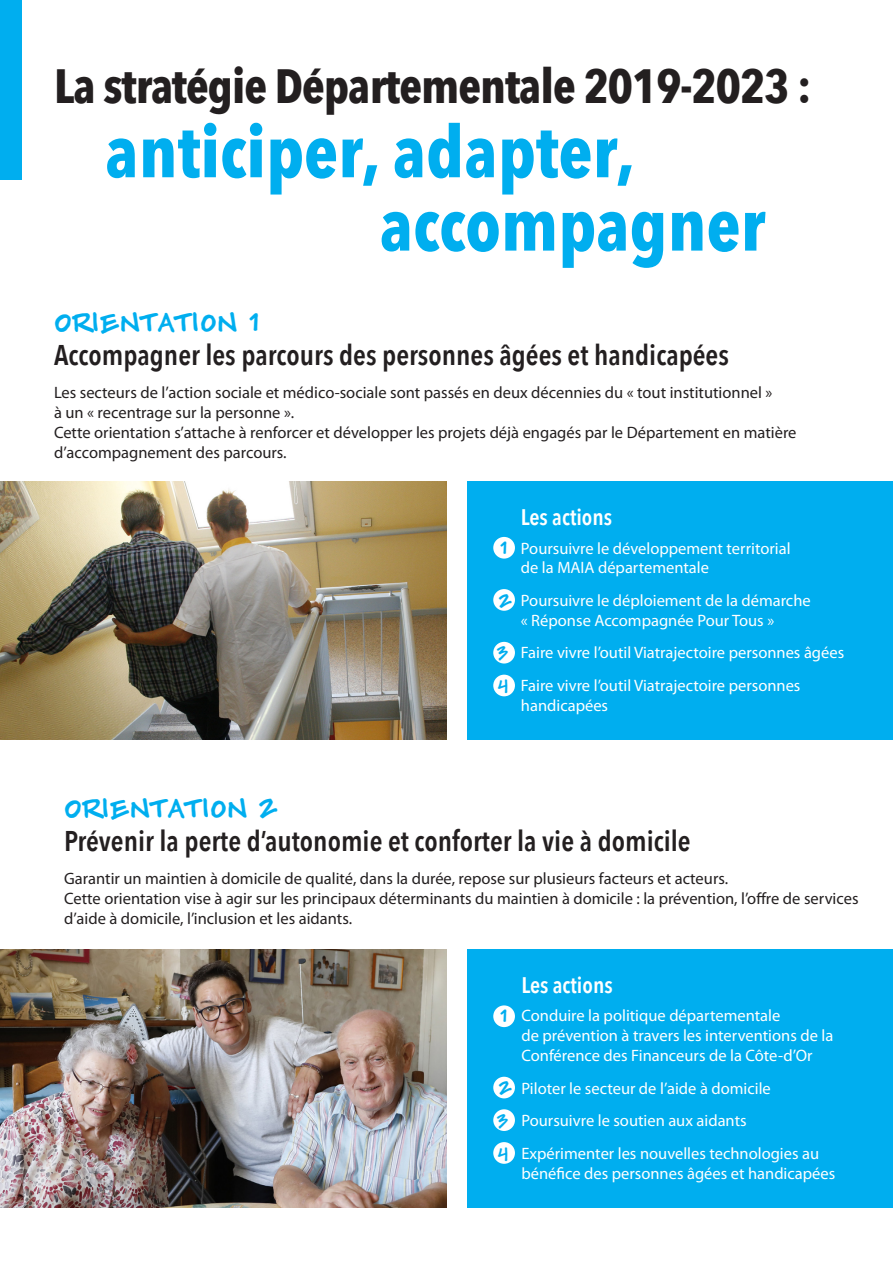
<style>
.page{position:relative;width:893px;height:1263px;background:#fff}
.page>*{position:absolute;margin:0;border:0;box-sizing:border-box;transform-origin:0 0}
.t1{font:700 72px "Avenir Next Condensed";color:#00aeef}
.t2{font:700 48px "Avenir Next Condensed";letter-spacing:-.02em;color:#231f20}
.t3{font:34.8px "Tylerwolf";color:#00aeef}
.t4{font:600 28.5px "Avenir Next Condensed";color:#231f20}
.t5{font:24.3px/52.8px "Tylerwolf";color:#00aeef}
.t6{font:600 22.5px "Avenir Next Condensed";color:#fff}
.t7{font:16.5px/19.8px "Myriad Pro";color:#231f20}
.t8{font:16.5px/19.8px "Myriad Pro";color:#fff}
</style>
<div class="page">
<div style="left:0;top:0;width:22px;height:180px;background:#00aeef"></div>
<img style="left:0;top:482px;width:446px;height:258px">
<div style="left:468px;top:482px;width:425px;height:258px;background:#00aeef"></div>
<img style="left:0;top:949px;width:446px;height:259px">
<div style="left:468px;top:949px;width:425px;height:259px;background:#00aeef"></div>
<div style="left:493px;top:537px;width:22px;height:22px;background:#fff;border-radius:50%"></div>
<div style="left:493px;top:589px;width:22px;height:22px;background:#fff;border-radius:50%"></div>
<div style="left:493px;top:642px;width:22px;height:21px;background:#fff;border-radius:50%"></div>
<div style="left:493px;top:675px;width:22px;height:21px;background:#fff;border-radius:50%"></div>
<div style="left:493px;top:1005px;width:22px;height:22px;background:#fff;border-radius:50%"></div>
<div style="left:493px;top:1077px;width:22px;height:21px;background:#fff;border-radius:50%"></div>
<div style="left:493px;top:1109px;width:22px;height:22px;background:#fff;border-radius:50%"></div>
<div style="left:493px;top:1142px;width:22px;height:22px;background:#fff;border-radius:50%"></div>
<h2 class="t2" style="left:54px;top:57px;width:759px">La stratégie Départementale 2019-2023 :</h2>
<h1 class="t1" style="left:105px;top:108px;width:531px">anticiper, adapter,</h1>
<h1 class="t1" style="left:380px;top:181px;width:387px">accompagner</h1>
<h3 class="t3" style="left:54px;top:302px;width:207px">Orientation 1</h3>
<h3 class="t4" style="left:54px;top:330px;width:676px">Accompagner les parcours des personnes âgées et handicapées</h3>
<p class="t7" style="left:54px;top:383px;width:744px">Les secteurs de l’action sociale et médico-sociale sont passés en deux décennies du « tout institutionnel »<br>à un « recentrage sur la personne ».<br>Cette orientation s’attache à renforcer et développer les projets déjà engagés par le Département en matière d’accompagnement des parcours.</p>
<h3 class="t5" style="left:496px;top:520px;width:16px">1<br>2<br>3</h3>
<h3 class="t5" style="left:498px;top:659px;width:12px">4</h3>
<h3 class="t6" style="left:521px;top:498px;width:93px">Les actions</h3>
<p class="t8" style="left:521px;top:538px;width:271px">Poursuivre le développement territorial de la MAIA départementale</p>
<p class="t8" style="left:521px;top:590px;width:291px">Poursuivre le déploiement de la démarche « Réponse Accompagnée Pour Tous »</p>
<p class="t8" style="left:521px;top:636px;width:325px;line-height:32.5px">Faire vivre l’outil Viatrajectoire personnes âgées<br>Faire vivre l’outil Viatrajectoire personnes</p>
<p class="t8" style="left:521px;top:695px;width:89px">handicapées</p>
<h3 class="t3" style="left:64px;top:788px;width:214px">Orientation 2</h3>
<h3 class="t4" style="left:64px;top:816px;width:628px">Prévenir la perte d’autonomie et conforter la vie à domicile</h3>
<p class="t7" style="left:64px;top:868px;width:796px">Garantir un maintien à domicile de qualité, dans la durée, repose sur plusieurs facteurs et acteurs.<br>Cette orientation vise à agir sur les principaux déterminants du maintien à domicile : la prévention, l’offre de services d’aide à domicile, l’inclusion et les aidants.</p>
<h3 class="t5" style="left:500px;top:989px;width:9px">1</h3>
<h3 class="t5" style="left:496px;top:1071px;width:16px;line-height:32.7px">2<br>3<br>4</h3>
<h3 class="t6" style="left:521px;top:966px;width:93px">Les actions</h3>
<p class="t8" style="left:521px;top:1006px;width:313px">Conduire la politique départementale<br>de prévention à travers les interventions de la<br>Conférence des Financeurs de la Côte-d’Or</p>
<p class="t8" style="left:521px;top:1071px;width:299px;line-height:32.5px">Piloter le secteur de l’aide à domicile<br>Poursuivre le soutien aux aidants<br>Expérimenter les nouvelles technologies au</p>
<p class="t8" style="left:521px;top:1163px;width:315px">bénéfice des personnes âgées et handicapées</p>
</div>
